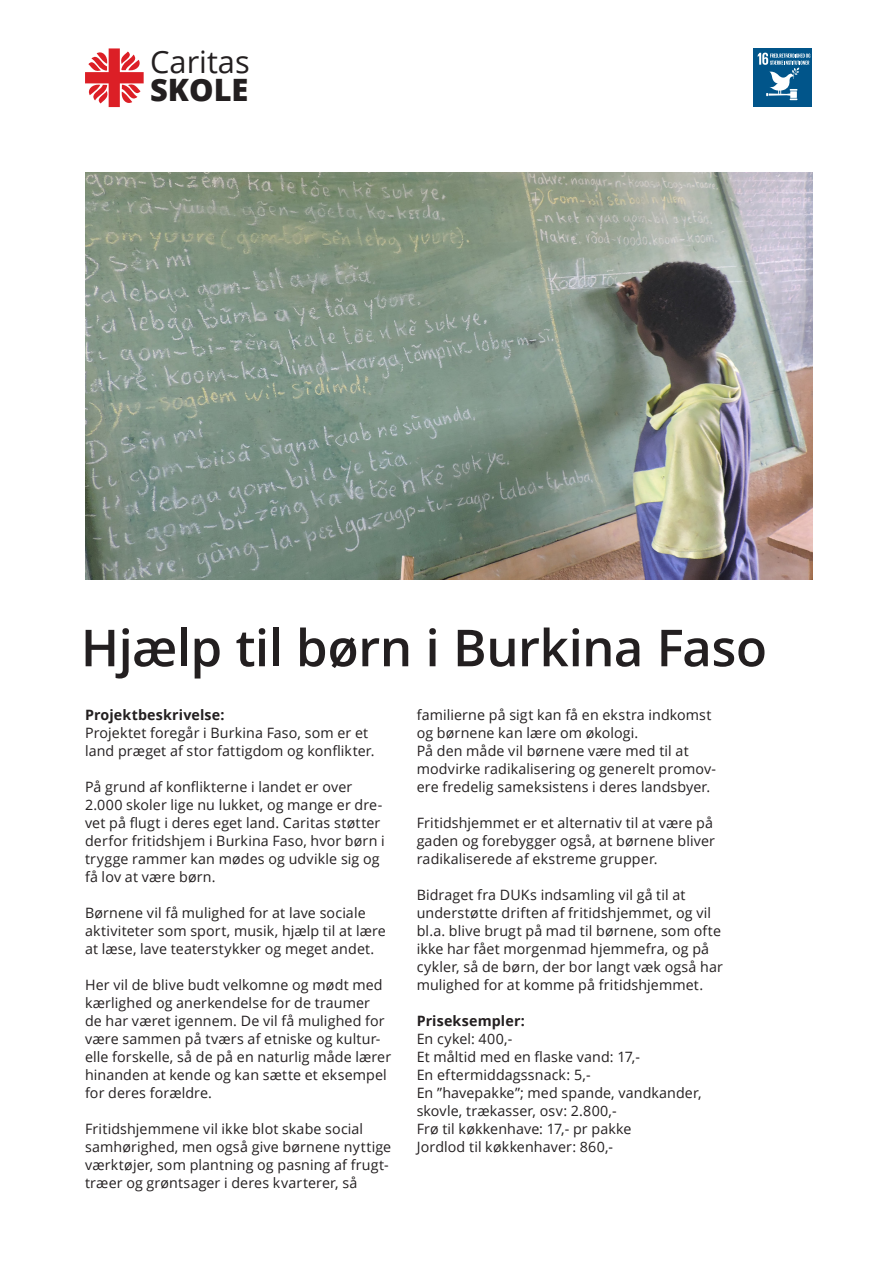
<style>
.page{position:relative;width:893px;height:1263px;background:#fff}
.page>*{position:absolute;margin:0;border:0;box-sizing:border-box;transform-origin:0 0}
.t1{font:600 51px "Open Sans";letter-spacing:-.01em;color:#231f20}
.t2{font:30.75px/27.5px "Open Sans";color:#231f20}
.t3{font:14.25px/18px "Open Sans";letter-spacing:.01em;color:#231f20}
.t4{font:700 14.25px "Open Sans";letter-spacing:.01em;color:#231f20}
.s1{font-weight:800}
</style>
<div class="page">
<svg style="left:85px;top:48px;width:59px;height:59px"></svg>
<img style="left:85px;top:172px;width:727px;height:407px">
<div style="left:753px;top:48px;width:59px;height:59px;background:#01558a"></div>
<svg style="left:758px;top:53px;width:52px;height:47px"></svg>
<p class="t2" style="left:150px;top:48px;width:101px">Caritas<br><span class="s1">SKOLE</span></p>
<p class="t1" style="left:81px;top:613px;width:688px">Hjælp til børn i Burkina Faso</p>
<p class="t4" style="left:85px;top:705px;width:141px">Projektbeskrivelse:</p>
<p class="t3" style="left:85px;top:723px;width:291px">Projektet foregår i Burkina Faso, som er et land præget af stor fattigdom og konflikter.</p>
<p class="t3" style="left:85px;top:777px;width:301px">På grund af konflikterne i landet er over 2.000 skoler lige nu lukket, og mange er dre&shy;vet på flugt i deres eget land. Caritas støtter derfor fritidshjem i Burkina Faso, hvor børn i trygge rammer kan mødes og udvikle sig og få lov at være børn.</p>
<p class="t3" style="left:85px;top:903px;width:302px">Børnene vil få mulighed for at lave sociale aktiviteter som sport, musik, hjælp til at lære at læse, lave teaterstykker og meget andet.</p>
<p class="t3" style="left:85px;top:975px;width:308px">Her vil de blive budt velkomne og mødt med kærlighed og anerkendelse for de traumer<br>de har været igennem. De vil få mulighed for være sammen på tværs af etniske og kultur&shy;elle forskelle, så de på en naturlig måde lærer hinanden at kende og kan sætte et eksempel for deres forældre.</p>
<p class="t3" style="left:85px;top:1119px;width:308px">Fritidshjemmene vil ikke blot skabe social samhørighed, men også give børnene nyttige værktøjer, som plantning og pasning af frugt&shy;træer og grøntsager i deres kvarterer, så</p>
<p class="t3" style="left:417px;top:705px;width:296px">familierne på sigt kan få en ekstra indkomst og børnene kan lære om økologi.</p>
<p class="t3" style="left:417px;top:741px;width:301px">På den måde vil børnene være med til at modvirke radikalisering og generelt promov&shy;ere fredelig sameksistens i deres landsbyer.</p>
<p class="t3" style="left:417px;top:813px;width:300px">Fritidshjemmet er et alternativ til at være på gaden og forebygger også, at børnene bliver radikaliserede af ekstreme grupper.</p>
<p class="t3" style="left:417px;top:885px;width:308px">Bidraget fra DUKs indsamling vil gå til at understøtte driften af fritidshjemmet, og vil bl.a. blive brugt på mad til børnene, som ofte ikke har fået morgenmad hjemmefra, og på cykler, så de børn, der bor langt væk også har mulighed for at komme på fritidshjemmet.</p>
<p class="t4" style="left:417px;top:1011px;width:110px">Priseksempler:</p>
<p class="t3" style="left:417px;top:1029px;width:97px">En cykel: 400,-</p>
<p class="t3" style="left:417px;top:1047px;width:225px">Et måltid med en flaske vand: 17,-</p>
<p class="t3" style="left:417px;top:1065px;width:175px">En eftermiddagssnack: 5,-</p>
<p class="t3" style="left:417px;top:1083px;width:286px">En ”havepakke”; med spande, vandkander, skovle, trækasser, osv: 2.800,-</p>
<p class="t3" style="left:417px;top:1119px;width:216px">Frø til køkkenhave: 17,- pr pakke</p>
<p class="t3" style="left:417px;top:1137px;width:198px">Jordlod til køkkenhaver: 860,-</p>
</div>
